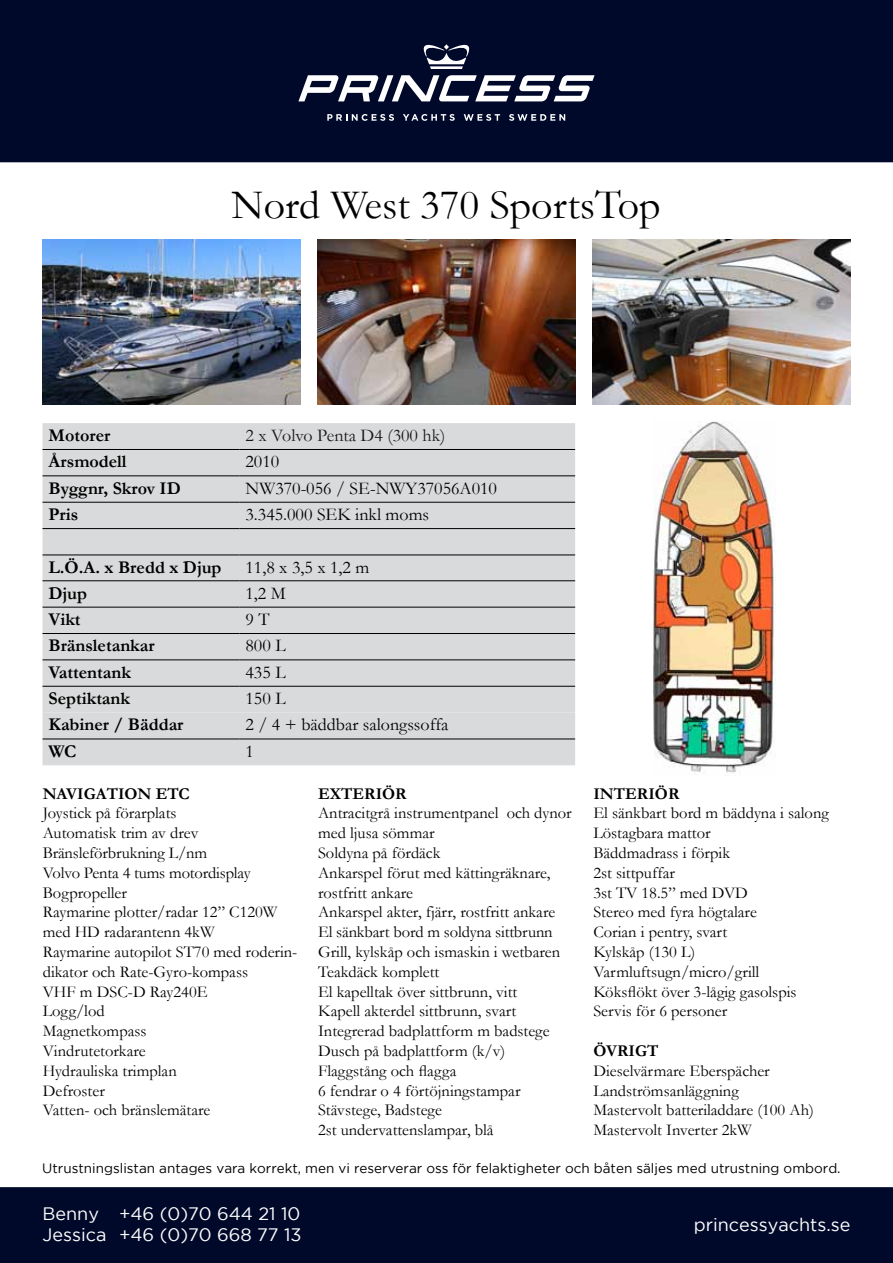
<style>
.page{position:relative;width:893px;height:1263px;background:#fff}
.page>*{position:absolute;margin:0;border:0;box-sizing:border-box;transform-origin:0 0}
.t1{font:42px "Garamond";color:#000}
.t2{font:700 18px "Garamond";color:#000}
.t3{font:18px "Garamond";color:#000}
.t4{font:18px/21.6px "Gotham";color:#fff}
.t5{font:18px "Garamond";color:#1a171b}
.t6{font:16.5px/19.8px "Garamond";color:#000}
.t7{font:700 16.5px "Garamond";color:#000}
.t8{font:13.5px "Gotham";color:#000}
</style>
<div class="page">
<div style="left:0;top:0;width:893px;height:162px;background:#00092a"></div>
<svg style="left:423px;top:44px;width:47px;height:25px"></svg>
<svg style="left:298px;top:75px;width:297px;height:27px"></svg>
<svg style="left:327px;top:114px;width:67px;height:7px"></svg>
<svg style="left:403px;top:114px;width:52px;height:7px"></svg>
<svg style="left:464px;top:114px;width:36px;height:7px"></svg>
<svg style="left:509px;top:114px;width:56px;height:7px"></svg>
<div style="left:1px;top:1188px;width:891px;height:74px;background:#00092a"></div>
<div style="left:0;top:1187px;width:893px;height:76px;border:2px solid #00092a"></div>
<img style="left:42px;top:239px;width:259px;height:166px">
<img style="left:592px;top:239px;width:259px;height:166px">
<img style="left:317px;top:239px;width:258px;height:166px">
<img style="left:653px;top:421px;width:122px;height:352px">
<div style="left:43px;top:423px;width:532px;height:184px;background:#d9dadb"></div>
<div style="left:43px;top:556px;width:532px;height:24px;background:#d9dadb"></div>
<div style="left:43px;top:608px;width:532px;height:157px;background:#d9dadb"></div>
<hr style="left:43px;top:449px;width:197px;height:1px;background:#000">
<hr style="left:240px;top:449px;width:335px;height:1px;background:#000">
<hr style="left:43px;top:476px;width:197px;height:1px;background:#000">
<hr style="left:240px;top:476px;width:335px;height:1px;background:#000">
<hr style="left:43px;top:502px;width:197px;height:1px;background:#000">
<hr style="left:240px;top:502px;width:335px;height:1px;background:#000">
<hr style="left:43px;top:528px;width:197px;height:1px;background:#000">
<hr style="left:240px;top:528px;width:335px;height:1px;background:#000">
<hr style="left:43px;top:555px;width:197px;height:1px;background:#000">
<hr style="left:240px;top:555px;width:335px;height:1px;background:#000">
<hr style="left:43px;top:580px;width:197px;height:1px;background:#000">
<hr style="left:240px;top:580px;width:335px;height:1px;background:#000">
<hr style="left:43px;top:607px;width:197px;height:1px;background:#000">
<hr style="left:240px;top:607px;width:335px;height:1px;background:#000">
<hr style="left:43px;top:633px;width:197px;height:1px;background:#000">
<hr style="left:240px;top:633px;width:335px;height:1px;background:#000">
<hr style="left:43px;top:660px;width:197px;height:1px;background:#000">
<hr style="left:240px;top:660px;width:335px;height:1px;background:#000">
<hr style="left:43px;top:686px;width:197px;height:1px;background:#000">
<hr style="left:240px;top:686px;width:335px;height:1px;background:#000">
<hr style="left:43px;top:739px;width:197px;height:1px;background:#000">
<hr style="left:240px;top:739px;width:335px;height:1px;background:#000">
<h1 class="t1" style="left:231px;top:177px;width:431px">Nord West 370 SportsTop</h1>
<p class="t2" style="left:49px;top:423px;width:63px">Motorer</p>
<p class="t5" style="left:246px;top:423px;width:201px">2 x Volvo Penta D4 (300 hk)</p>
<p class="t2" style="left:49px;top:449px;width:80px">Årsmodell</p>
<p class="t3" style="left:246px;top:449px;width:35px">2010</p>
<p class="t2" style="left:49px;top:476px;width:134px">Byggnr, Skrov ID</p>
<p class="t3" style="left:246px;top:476px;width:253px">NW370-056 / SE-NWY37056A010</p>
<p class="t2" style="left:49px;top:502px;width:31px">Pris</p>
<p class="t3" style="left:246px;top:502px;width:185px">3.345.000 SEK inkl moms</p>
<p class="t2" style="left:49px;top:555px;width:175px">L.Ö.A. x Bredd x Djup</p>
<p class="t3" style="left:246px;top:555px;width:125px">11,8 x 3,5 x 1,2 m</p>
<p class="t2" style="left:49px;top:581px;width:40px">Djup</p>
<p class="t3" style="left:246px;top:581px;width:42px">1,2 M</p>
<p class="t2" style="left:49px;top:607px;width:34px">Vikt</p>
<p class="t3" style="left:246px;top:607px;width:26px">9 T</p>
<p class="t2" style="left:49px;top:633px;width:108px">Bränsletankar</p>
<p class="t3" style="left:246px;top:633px;width:42px">800 L</p>
<p class="t2" style="left:49px;top:660px;width:84px">Vattentank</p>
<p class="t3" style="left:246px;top:660px;width:42px">435 L</p>
<p class="t2" style="left:49px;top:686px;width:83px">Septiktank</p>
<p class="t3" style="left:246px;top:686px;width:42px">150 L</p>
<p class="t2" style="left:49px;top:712px;width:136px">Kabiner / Bäddar</p>
<p class="t3" style="left:246px;top:713px;width:205px">2 / 4 + bäddbar salongssoffa</p>
<p class="t2" style="left:49px;top:739px;width:29px">WC</p>
<p class="t3" style="left:246px;top:739px;width:10px">1</p>
<p class="t7" style="left:43px;top:782px;width:148px">NAVIGATION ETC</p>
<p class="t6" style="left:43px;top:803px;width:256px">Joystick på förarplats<br>Automatisk trim av drev<br>Bränsleförbrukning L/nm<br>Volvo Penta 4 tums motordisplay<br>Bogpropeller<br>Raymarine plotter/radar 12” C120W med HD radarantenn 4kW<br>Raymarine autopilot ST70 med roderin&shy;dikator och Rate-Gyro-kompass<br>VHF m DSC-D Ray240E<br>Logg/lod<br>Magnetkompass<br>Vindrutetorkare<br>Hydrauliska trimplan<br>Defroster<br>Vatten- och bränslemätare</p>
<p class="t7" style="left:318px;top:782px;width:90px">EXTERIÖR</p>
<p class="t6" style="left:318px;top:803px;width:255px">Antracitgrå instrumentpanel och dynor med ljusa sömmar<br>Soldyna på fördäck<br>Ankarspel förut med kättingräknare, rostfritt ankare<br>Ankarspel akter, fjärr, rostfritt ankare<br>El sänkbart bord m soldyna sittbrunn<br>Grill, kylskåp och ismaskin i wetbaren<br>Teakdäck komplett<br>El kapelltak över sittbrunn, vitt<br>Kapell akterdel sittbrunn, svart<br>Integrerad badplattform m badstege<br>Dusch på badplattform (k/v)<br>Flaggstång och flagga<br>6 fendrar o 4 förtöjningstampar<br>Stävstege, Badstege<br>2st undervattenslampar, blå</p>
<p class="t7" style="left:593px;top:782px;width:88px">INTERIÖR</p>
<p class="t6" style="left:593px;top:803px;width:237px">El sänkbart bord m bäddyna i salong<br>Löstagbara mattor<br>Bäddmadrass i förpik<br>2st sittpuffar<br>3st TV 18.5” med DVD<br>Stereo med fyra högtalare<br>Corian i pentry, svart<br>Kylskåp (130 L)<br>Varmluftsugn/micro/grill<br>Köksflökt över 3-lågig gasolspis<br>Servis för 6 personer</p>
<p class="t7" style="left:593px;top:1039px;width:67px">ÖVRIGT</p>
<p class="t6" style="left:593px;top:1060px;width:222px">Dieselvärmare Eberspächer<br>Landströmsanläggning<br>Mastervolt batteriladdare (100 Ah)<br>Mastervolt Inverter 2kW</p>
<p class="t8" style="left:42px;top:1160px;width:800px">Utrustningslistan antages vara korrekt, men vi reserverar oss för felaktigheter och båten säljes med utrustning ombord.</p>
<p class="t4" style="left:43px;top:1202px;width:261px">Benny +46 (0)70 644 21 10<br>Jessica +46 (0)70 668 77 13</p>
<p class="t4" style="left:694px;top:1213px;width:158px">princessyachts.se</p>
</div>
